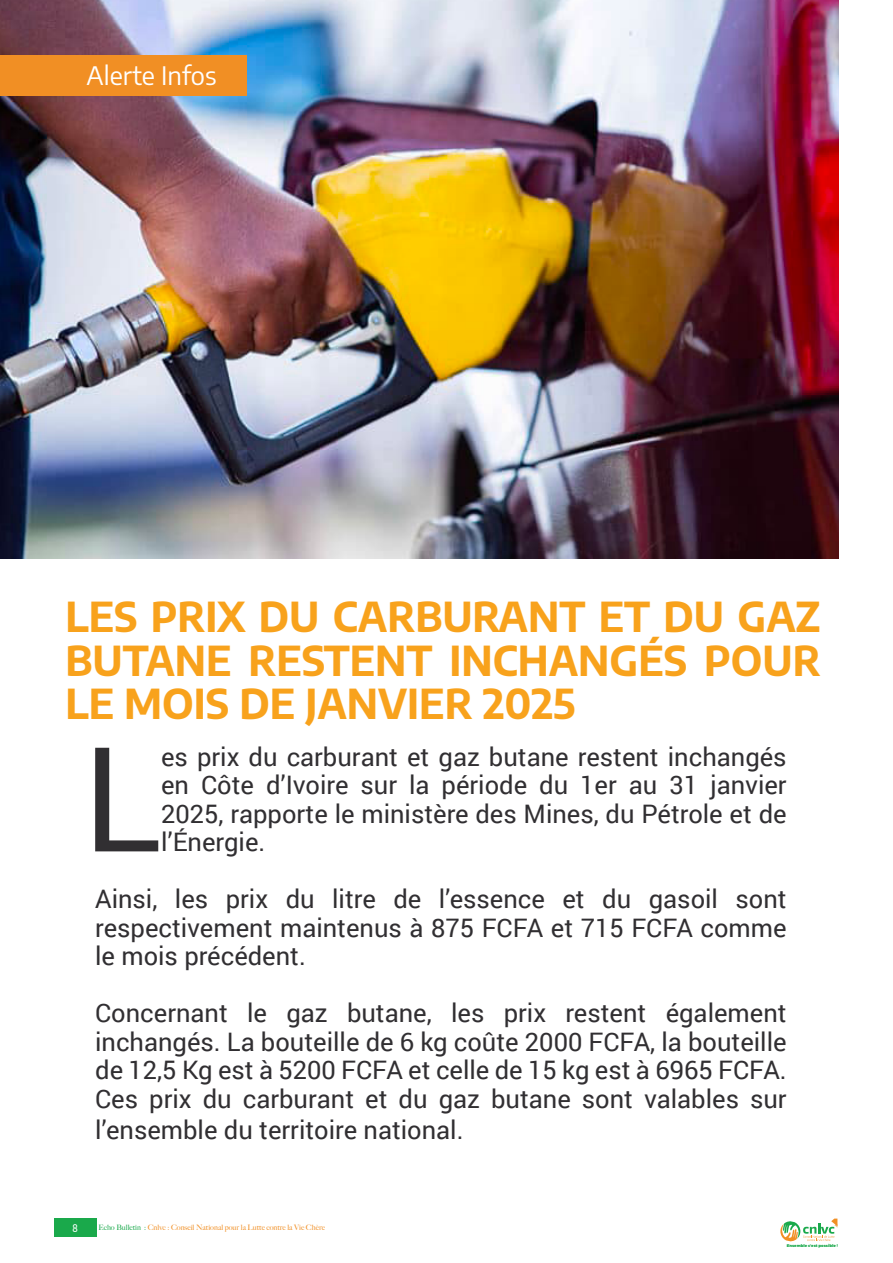
<style>
.page{position:relative;width:893px;height:1263px;background:#fff}
.page>*{position:absolute;margin:0;border:0;box-sizing:border-box;transform-origin:0 0}
.t1{font:145.8px "Roboto";color:#312f32}
.t2{font:700 40.5px/43.5px "Encode Sans";color:#f8a21c;text-align:justify}
.t3{font:25.5px/28.5px "Roboto";color:#312f32;text-align:justify}
.t4{font:25.5px "Encode Sans";color:#fff}
.t5{font:500 10.5px "Encode Sans Compressed";color:#fff}
.t6{font:500 7.5px "Big Caslon";color:#f18f24}
.t7{font:900 3.9px "Montserrat";color:#1aa94b}
.s1{color:#1aa94b}
</style>
<div class="page">
<div style="left:54px;top:1218px;width:42px;height:19px;background:#1aa94b"></div>
<svg style="left:780px;top:1218px;width:57px;height:24px"></svg>
<img style="left:0;top:0;width:839px;height:558px">
<div style="left:0;top:55px;width:247px;height:40px;background:#f18f24"></div>
<p class="t4" style="left:87px;top:57px;width:131px">Alerte Infos</p>
<h2 class="t2" style="left:65px;top:593px;width:757px">LES PRIX DU CARBURANT ET DU GAZ BUTANE RESTENT INCHANGÉS POUR LE MOIS DE JANVIER 2025</h2>
<h1 class="t1" style="left:82px;top:697px;width:80px">L</h1>
<p class="t3" style="left:161px;top:741px;width:627px">es prix du carburant et gaz butane restent inchangés en Côte d’Ivoire sur la période du 1er au 31 janvier 2025, rapporte le ministère des Mines, du Pétrole et de l’Énergie.</p>
<p class="t3" style="left:95px;top:884px;width:693px">Ainsi, les prix du litre de l’essence et du gasoil sont respectivement maintenus à 875 FCFA et 715 FCFA comme le mois précédent.</p>
<p class="t3" style="left:95px;top:998px;width:693px">Concernant le gaz butane, les prix restent également inchangés. La bouteille de 6 kg coûte 2000 FCFA, la bouteille de 12,5 Kg est à 5200 FCFA et celle de 15 kg est à 6965 FCFA.<br>Ces prix du carburant et du gaz butane sont valables sur</p>
<p class="t3" style="left:95px;top:1115px;width:370px">l’ensemble du territoire national.</p>
<p class="t5" style="left:72px;top:1221px;width:7px">8</p>
<p class="t6" style="left:98px;top:1221px;width:228px"><span class="s1">Echo Bulletin :</span> Cnlvc : Conseil National pour la Lutte contre la Vie Chère</p>
<p class="t7" style="left:787px;top:1243px;width:53px">Ensemble c’est possible !</p>
</div>
